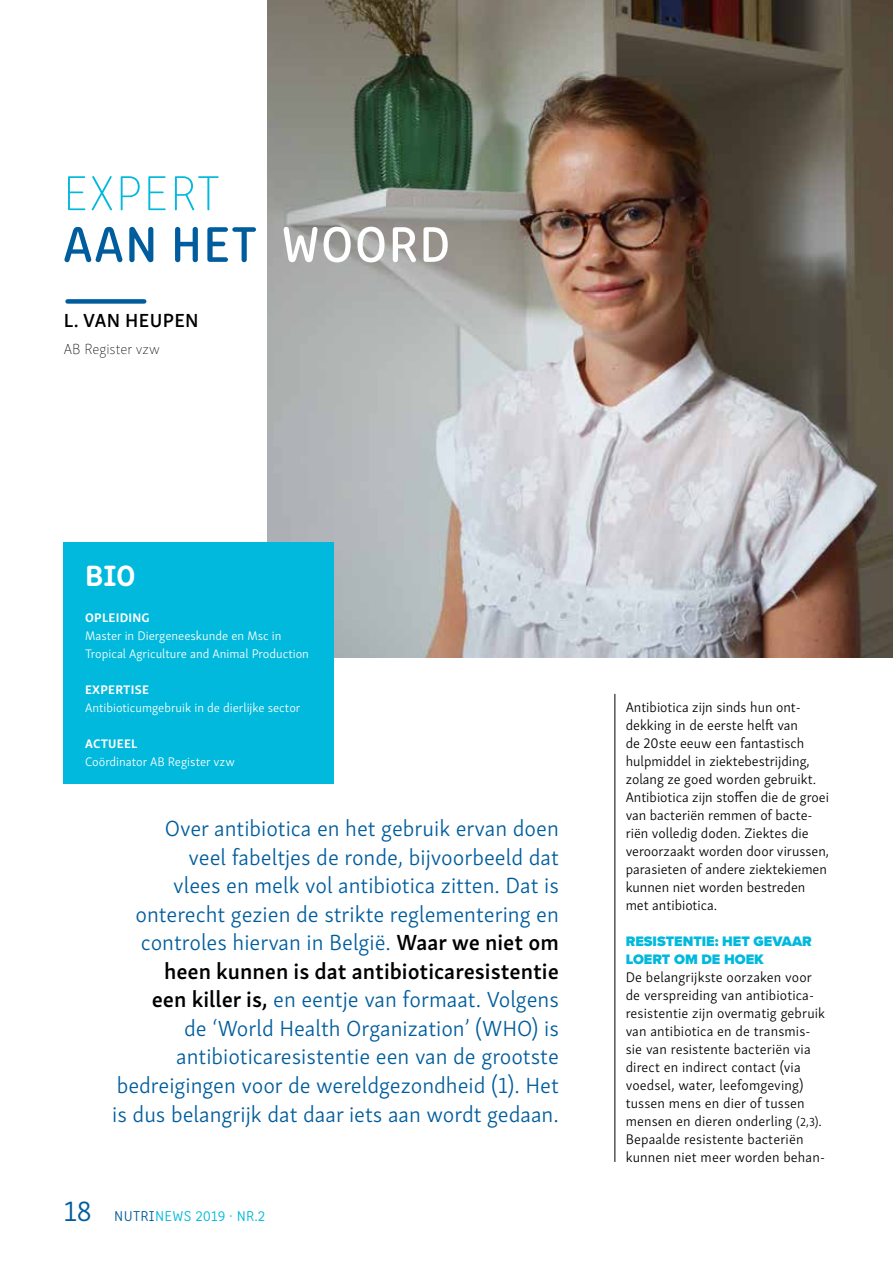
<style>
.page{position:relative;width:893px;height:1263px;background:#fff}
.page>*{position:absolute;margin:0;border:0;box-sizing:border-box;transform-origin:0 0}
.t1{font:51.75px "Clone Rounded Me";letter-spacing:.02em;color:#005d9d}
.t2{font:100 51.75px "Clone Rounded";letter-spacing:.02em;color:#00b9dc}
.t3{font:700 30px "Clone Rounded";color:#fff}
.t4{font:300 22.5px/28.5px "Skolar Sans";color:#005d9d;text-align:right}
.t5{font:600 19.5px "Skolar Sans";letter-spacing:.02em;color:#000}
.t6{font:300 15px "Clone Rounded";letter-spacing:.02em;color:#00b9dc}
.t7{font:100 15px "Skolar Sans";color:#000}
.t8{font:300 14.25px/18px "Skolar Sans";color:#000}
.t9{font:900 14.25px/18px "Proxima Nova";color:#00b9dc}
.t10{font:300 12.75px/18px "Skolar Sans";color:#fff}
.t11{font:700 12.75px "Skolar Sans";letter-spacing:.02em;color:#fff}
.s1{color:#fff}
.s2{font-weight:600;color:#000}
.s3{font-size:30px;color:#005d9d}
.s4{color:#005d9d}
.s5{font-size:12px}
</style>
<div class="page">
<img style="left:267px;top:0;width:626px;height:658px">
<div style="left:68px;top:299px;width:76px;height:5px;background:#005d9d"></div>
<hr style="left:615px;top:694px;width:1px;height:468px;background:#000">
<div style="left:64px;top:543px;width:270px;height:241px;background:#00b9dc"></div>
<h1 class="t2" style="left:63px;top:158px;width:159px">EXPERT</h1>
<h1 class="t1" style="left:63px;top:205px;width:389px">AAN HET <span class="s1">WOORD</span></h1>
<h3 class="t5" style="left:64px;top:305px;width:136px">L. VAN HEUPEN</h3>
<p class="t7" style="left:64px;top:338px;width:98px">AB Register vzw</p>
<h2 class="t3" style="left:85px;top:551px;width:52px">BIO</h2>
<p class="t11" style="left:85px;top:607px;width:66px">OPLEIDING</p>
<p class="t10" style="left:85px;top:626px;width:225px">Master in Diergeneeskunde en Msc in<br>Tropical Agriculture and Animal Production</p>
<p class="t11" style="left:85px;top:679px;width:65px">EXPERTISE</p>
<p class="t10" style="left:85px;top:698px;width:217px">Antibioticumgebruik in de dierlijke sector</p>
<p class="t11" style="left:85px;top:733px;width:54px">ACTUEEL</p>
<p class="t10" style="left:85px;top:752px;width:151px">Coördinator AB Register vzw</p>
<p class="t4" style="left:112px;top:813px;width:448px">Over antibiotica en het gebruik ervan doen<br>veel fabeltjes de ronde, bijvoorbeeld dat<br>vlees en melk vol antibiotica zitten. Dat is onterecht gezien de strikte reglementering en controles hiervan in België. <span class="s2">Waar we niet om heen kunnen is dat antibioticaresistentie<br>een killer is,</span> en eentje van formaat. Volgens<br>de ‘World Health Organization’ (WHO) is antibioticaresistentie een van de grootste bedreigingen voor de wereldgezondheid (1). Het is dus belangrijk dat daar iets aan wordt gedaan.</p>
<p class="t6" style="left:64px;top:1205px;width:203px"><span class="s3">18</span> <span class="s4">NUTRI</span>NEWS 2019 · NR.2</p>
<p class="t8" style="left:626px;top:697px;width:205px">Antibiotica zijn sinds hun ont&shy;dekking in de eerste helft van<br>de 20ste eeuw een fantastisch hulpmiddel in ziektebestrijding, zolang ze goed worden gebruikt.<br>Antibiotica zijn stoffen die de groei van bacteriën remmen of bacte&shy;riën volledig doden. Ziektes die veroorzaakt worden door virussen, parasieten of andere ziektekiemen kunnen niet worden bestreden met antibiotica.</p>
<p class="t9" style="left:626px;top:933px;width:188px">RESISTENTIE: HET GEVAAR<br>LOERT OM DE HOEK</p>
<p class="t8" style="left:626px;top:967px;width:201px">De belangrijkste oorzaken voor de verspreiding van antibiotica&shy;resistentie zijn overmatig gebruik van antibiotica en de transmis&shy;sie van resistente bacteriën via direct en indirect contact (via voedsel, water, leefomgeving) tussen mens en dier of tussen mensen en dieren onderling <span class="s5">(2,3)</span>.<br>Bepaalde resistente bacteriën kunnen niet meer worden behan-</p>
</div>
